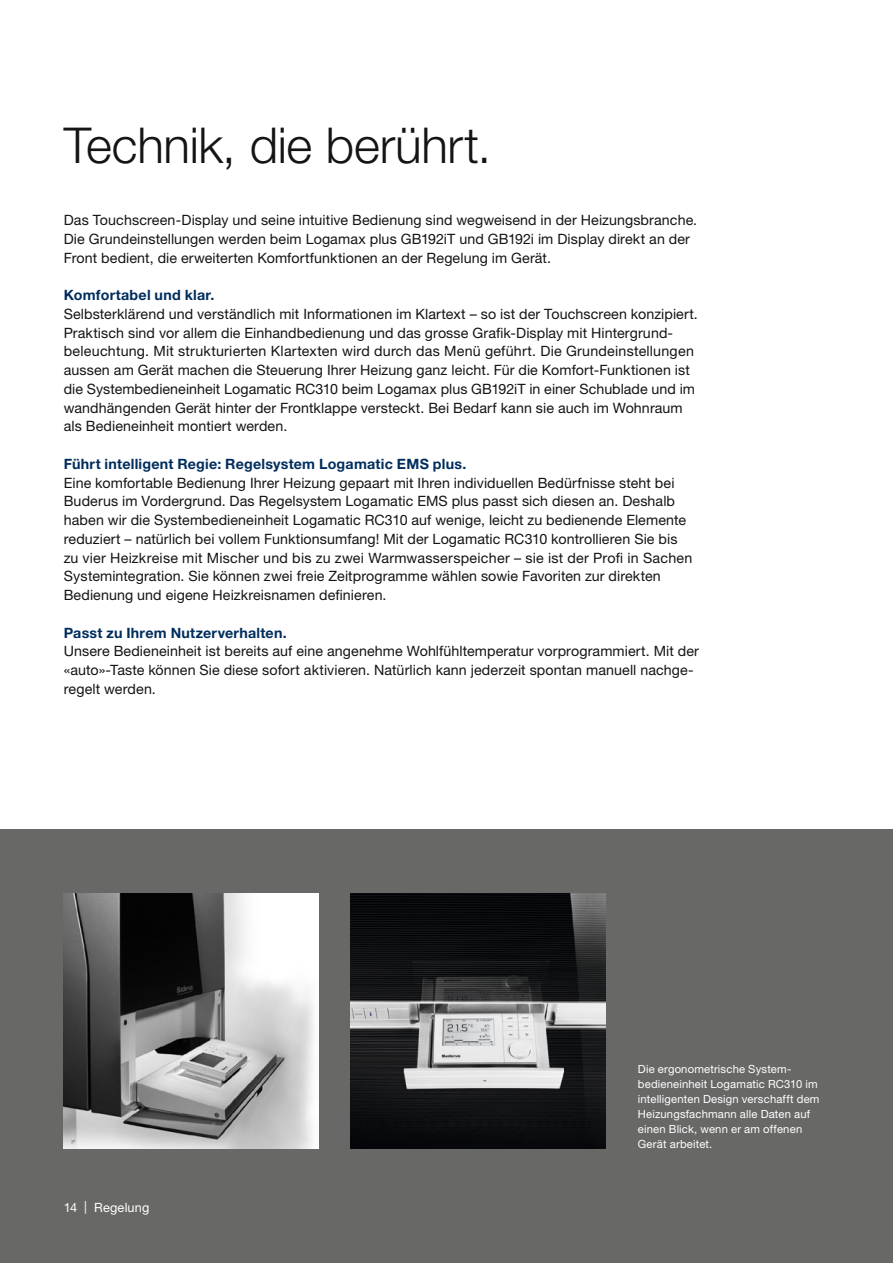
<style>
.page{position:relative;width:893px;height:1263px;background:#fff}
.page>*{position:absolute;margin:0;border:0;box-sizing:border-box;transform-origin:0 0}
.t1{font:300 49.5px "Helvetica Neue LT Pro";letter-spacing:-.005em;color:#131413}
.t2{font:14.25px/18.8px "Helvetica Neue LT Pro";letter-spacing:.005em;color:#131413}
.t3{font:700 14.25px "Helvetica Neue LT Pro";letter-spacing:.015em;color:#002d5d}
.t4{font:12.75px "Helvetica Neue LT Pro";letter-spacing:.01em;color:#fff}
.t5{font:11.25px/15px "Helvetica Neue LT Pro";letter-spacing:.015em;color:#fff}
</style>
<div class="page">
<div style="left:0;top:829px;width:893px;height:434px;background:#686867"></div>
<img style="left:64px;top:893px;width:255px;height:255px">
<img style="left:351px;top:893px;width:255px;height:255px">
<h1 class="t1" style="left:64px;top:115px;width:429px">Technik, die berührt.</h1>
<p class="t2" style="left:64px;top:210px;width:635px">Das Touchscreen-Display und seine intuitive Bedienung sind wegweisend in der Heizungsbranche.<br>Die Grundeinstellungen werden beim Logamax plus GB192iT und GB192i im Display direkt an der<br>Front bedient, die erweiterten Komfortfunktionen an der Regelung im Gerät.</p>
<p class="t3" style="left:64px;top:286px;width:152px">Komfortabel und klar.</p>
<p class="t2" style="left:64px;top:304px;width:636px">Selbsterklärend und verständlich mit Informationen im Klartext – so ist der Touchscreen konzipiert.<br>Praktisch sind vor allem die Einhandbedienung und das grosse Grafik-Display mit Hintergrund&shy;beleuchtung. Mit strukturierten Klartexten wird durch das Menü geführt. Die Grundeinstellungen aussen am Gerät machen die Steuerung Ihrer Heizung ganz leicht. Für die Komfort-Funktionen ist die Systembedieneinheit Logamatic RC310 beim Logamax plus GB192iT in einer Schublade und im wandhängenden Gerät hinter der Frontklappe versteckt. Bei Bedarf kann sie auch im Wohnraum als Bedieneinheit montiert werden.</p>
<p class="t3" style="left:64px;top:455px;width:404px">Führt intelligent Regie: Regelsystem Logamatic EMS plus.</p>
<p class="t2" style="left:64px;top:473px;width:630px">Eine komfortable Bedienung Ihrer Heizung gepaart mit Ihren individuellen Bedürfnisse steht bei Buderus im Vordergrund. Das Regelsystem Logamatic EMS plus passt sich diesen an. Deshalb haben wir die Systembedieneinheit Logamatic RC310 auf wenige, leicht zu bedienende Elemente reduziert – natürlich bei vollem Funktionsumfang! Mit der Logamatic RC310 kontrollieren Sie bis zu vier Heizkreise mit Mischer und bis zu zwei Warmwasserspeicher – sie ist der Profi in Sachen Systemintegration. Sie können zwei freie Zeitprogramme wählen sowie Favoriten zur direkten Bedienung und eigene Heizkreisnamen definieren.</p>
<p class="t3" style="left:64px;top:624px;width:224px">Passt zu Ihrem Nutzerverhalten.</p>
<p class="t2" style="left:64px;top:642px;width:637px">Unsere Bedieneinheit ist bereits auf eine angenehme Wohlfühltemperatur vorprogrammiert. Mit der «auto»-Taste können Sie diese sofort aktivieren. Natürlich kann jederzeit spontan manuell nachge&shy;regelt werden.</p>
<p class="t4" style="left:64px;top:1199px;width:87px">14 | Regelung</p>
<p class="t5" style="left:638px;top:1061px;width:183px">Die ergonometrische System&shy;bedieneinheit Logamatic RC310 im intelligenten Design verschafft dem<br>Heizungsfachmann alle Daten auf einen Blick, wenn er am offenen<br>Gerät arbeitet.</p>
</div>
